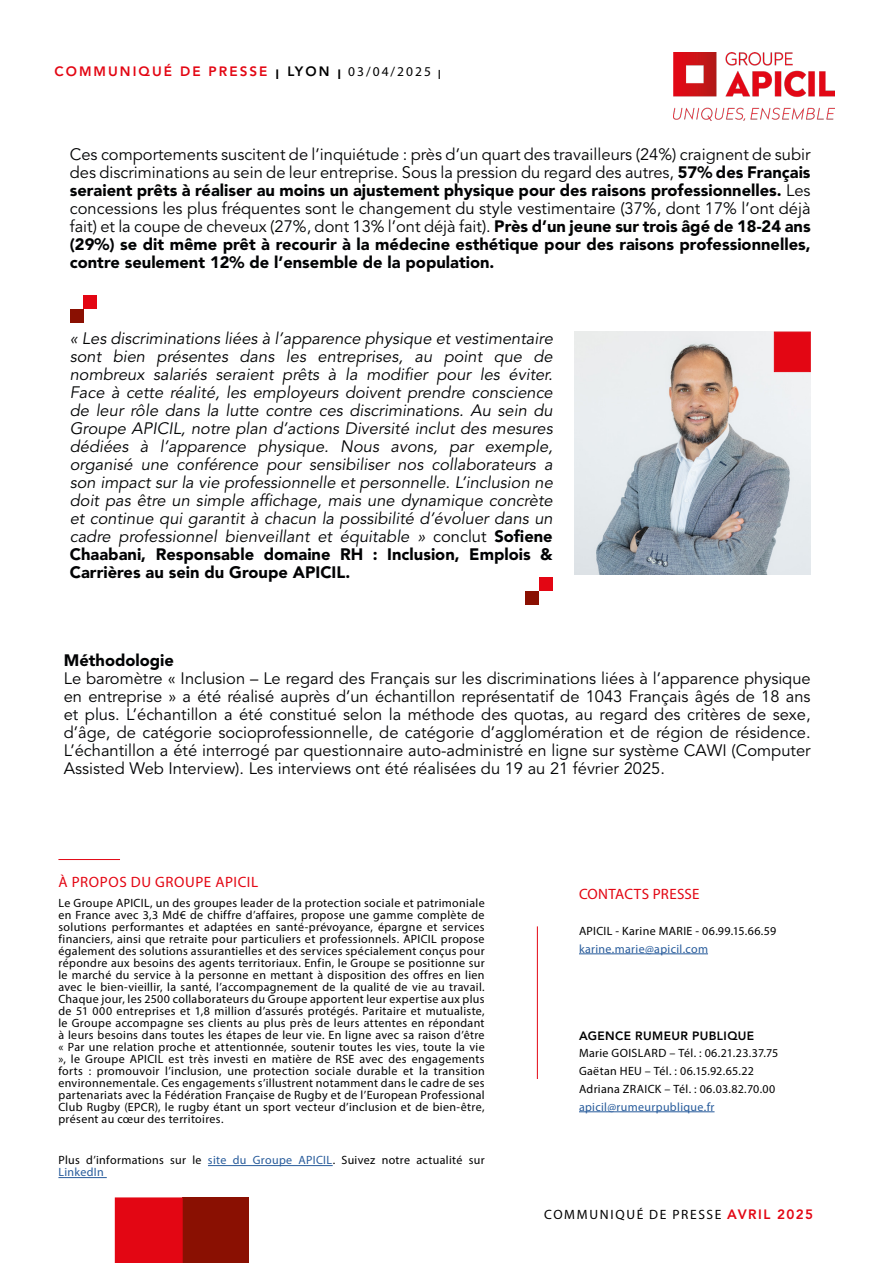
<style>
.page{position:relative;width:893px;height:1263px;background:#fff}
.page>*{position:absolute;margin:0;border:0;box-sizing:border-box;transform-origin:0 0}
.t1{font:16.5px/18px "Avenir LT Std";color:#020304;text-align:justify}
.t2{font:italic 16.5px/18px "Avenir LT Std";color:#020304;text-align:justify}
.t3{font:900 16.5px "Avenir LT Std";color:#020304}
.t4{font:15px "Myriad Pro";letter-spacing:.03em;color:#e30613}
.t5{font:800 13.5px "Avenir LT Std";letter-spacing:.15em;color:#e30613}
.t6{font:13.5px "Myriad Pro";letter-spacing:.125em;color:#000}
.t7{font:12px/12px "Myriad Pro";letter-spacing:.025em;color:#000}
.t8{font:12px "Myriad Pro";letter-spacing:.03em;color:#275b9b}
.t9{font:800 12px "Avenir LT Std";letter-spacing:.035em;color:#000}
.s1{color:#000}
.s2{font-family:"Myriad Pro";font-weight:400;color:#000}
.s3{font-weight:900}
.s4{font-style:normal}
.s5{font-weight:900;font-style:normal}
.s6{color:#275b9b}
.s7{font-family:"Avenir LT Std";font-weight:800;color:#e30613}
</style>
<div class="page">
<img style="left:674px;top:53px;width:160px;height:67px">
<div style="left:182px;top:1197px;width:66px;height:66px;background:#8a1002"></div>
<div style="left:115px;top:1197px;width:68px;height:66px;background:#e30613"></div>
<hr style="left:208px;top:1165px;width:125px;height:1px;background:#275b9b">
<hr style="left:58px;top:1177px;width:49px;height:1px;background:#275b9b">
<hr style="left:579px;top:953px;width:129px;height:1px;background:#275b9b">
<hr style="left:579px;top:1111px;width:135px;height:1px;background:#275b9b">
<hr style="left:58px;top:859px;width:62px;height:1px;background:#e30613">
<hr style="left:537px;top:926px;width:1px;height:153px;background:#e30613">
<img style="left:575px;top:332px;width:236px;height:242px">
<div style="left:539px;top:578px;width:14px;height:13px;background:#e30613"></div>
<div style="left:525px;top:591px;width:14px;height:14px;background:#8a1002"></div>
<div style="left:84px;top:296px;width:13px;height:13px;background:#e30613"></div>
<div style="left:70px;top:309px;width:14px;height:13px;background:#8a1002"></div>
<div style="left:774px;top:332px;width:37px;height:40px;background:#e30613;border:1px solid #e30613"></div>
<p class="t5" style="left:55px;top:64px;width:388px">COMMUNIQUÉ DE PRESSE <span class="s1">I LYON I</span> <span class="s2">03/04/2025 I</span></p>
<p class="t1" style="left:70px;top:146px;width:742px">Ces comportements suscitent de l’inquiétude : près d’un quart des travailleurs (24%) craignent de subir des discriminations au sein de leur entreprise. Sous la pression du regard des autres, <span class="s3">57% des Français seraient prêts à réaliser au moins un ajustement physique pour des raisons professionnelles.</span> Les concessions les plus fréquentes sont le changement du style vestimentaire (37%, dont 17% l’ont déjà fait) et la coupe de cheveux (27%, dont 13% l’ont déjà fait). <span class="s3">Près d’un jeune sur trois âgé de 18-24 ans (29%) se dit même prêt à recourir à la médecine esthétique pour des raisons professionnelles, contre seulement 12% de l’ensemble de la population.</span></p>
<p class="t2" style="left:70px;top:330px;width:485px">« Les discriminations liées à l’apparence physique et vestimentaire sont bien présentes dans les entreprises, au point que de nombreux salariés seraient prêts à la modifier pour les éviter.<br>Face à cette réalité, les employeurs doivent prendre conscience de leur rôle dans la lutte contre ces discriminations. Au sein du Groupe APICIL, notre plan d’actions Diversité inclut des mesures dédiées à l’apparence physique. Nous avons, par exemple, organisé une conférence pour sensibiliser nos collaborateurs a son impact sur la vie professionnelle et personnelle. L’inclusion ne doit pas être un simple affichage, mais une dynamique concrète et continue qui garantit à chacun la possibilité d’évoluer dans un cadre professionnel bienveillant et équitable » <span class="s4">conclut</span> <span class="s5">Sofiene Chaabani, Responsable domaine RH : Inclusion, Emplois &amp; Carrières au sein du Groupe APICIL.</span></p>
<h1 class="t3" style="left:64px;top:650px;width:112px">Méthodologie</h1>
<p class="t1" style="left:64px;top:669px;width:748px">Le baromètre « Inclusion – Le regard des Français sur les discriminations liées à l’apparence physique en entreprise » a été réalisé auprès d’un échantillon représentatif de 1043 Français âgés de 18 ans et plus. L’échantillon a été constitué selon la méthode des quotas, au regard des critères de sexe, d’âge, de catégorie socioprofessionnelle, de catégorie d’agglomération et de région de résidence.<br>L’échantillon a été interrogé par questionnaire auto-administré en ligne sur système CAWI (Computer Assisted Web Interview). Les interviews ont été réalisées du 19 au 21 février 2025.</p>
<p class="t4" style="left:59px;top:872px;width:201px">À PROPOS DU GROUPE APICIL</p>
<p class="t7" style="left:58px;top:897px;width:428px;text-align:justify">Le Groupe APICIL, un des groupes leader de la protection sociale et patrimoniale en France avec 3,3 Md€ de chiffre d’affaires, propose une gamme complète de solutions performantes et adaptées en santé-prévoyance, épargne et services financiers, ainsi que retraite pour particuliers et professionnels. APICIL propose également des solutions assurantielles et des services spécialement conçus pour répondre aux besoins des agents territoriaux. Enfin, le Groupe se positionne sur le marché du service à la personne en mettant à disposition des offres en lien avec le bien-vieillir, la santé, l’accompagnement de la qualité de vie au travail.<br>Chaque jour, les 2500 collaborateurs du Groupe apportent leur expertise aux plus de 51 000 entreprises et 1,8 million d’assurés protégés. Paritaire et mutualiste, le Groupe accompagne ses clients au plus près de leurs attentes en répondant à leurs besoins dans toutes les étapes de leur vie. En ligne avec sa raison d’être « Par une relation proche et attentionnée, soutenir toutes les vies, toute la vie », le Groupe APICIL est très investi en matière de RSE avec des engagements forts : promouvoir l’inclusion, une protection sociale durable et la transition environnementale. Ces engagements s’illustrent notamment dans le cadre de ses partenariats avec la Fédération Française de Rugby et de l’European Professional Club Rugby (EPCR), le rugby étant un sport vecteur d’inclusion et de bien-être, présent au cœur des territoires.</p>
<p class="t7" style="left:58px;top:1154px;width:428px">Plus d’informations sur le <span class="s6">site du Groupe APICIL</span>. Suivez notre actualité sur<br><span class="s6">LinkedIn</span></p>
<p class="t4" style="left:579px;top:885px;width:122px">CONTACTS PRESSE</p>
<p class="t7" style="left:579px;top:925px;width:199px">APICIL - Karine MARIE - 06.99.15.66.59</p>
<p class="t8" style="left:579px;top:941px;width:131px">karine.marie@apicil.com</p>
<p class="t9" style="left:579px;top:1028px;width:177px">AGENCE RUMEUR PUBLIQUE</p>
<p class="t7" style="left:579px;top:1044px;width:201px;line-height:17.7px">Marie GOISLARD – Tél. : 06.21.23.37.75<br>Gaëtan HEU – Tél. : 06.15.92.65.22<br>Adriana ZRAICK – Tél. : 06.03.82.70.00</p>
<p class="t8" style="left:579px;top:1099px;width:137px">apicil@rumeurpublique.fr</p>
<p class="t6" style="left:544px;top:1206px;width:270px">COMMUNIQUÉ DE PRESSE <span class="s7">AVRIL 2025</span></p>
</div>
